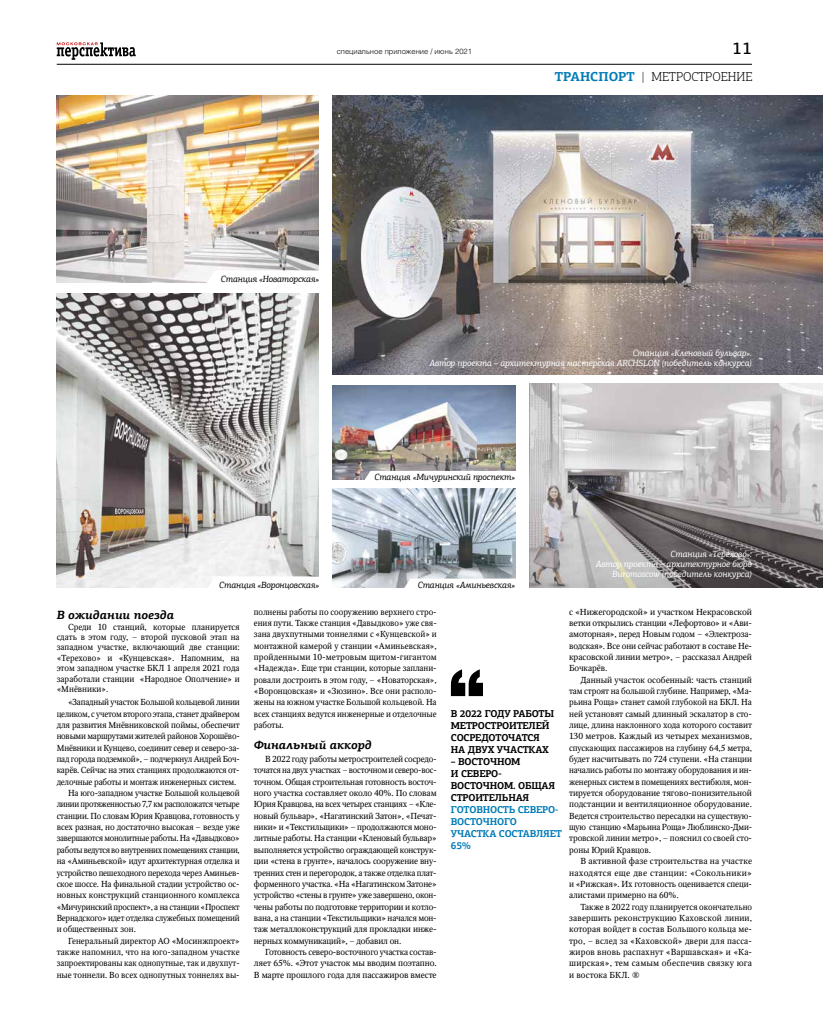
<style>
.page{position:relative;width:823px;height:1021px;background:#fff}
.page>*{position:absolute;margin:0;border:0;box-sizing:border-box;transform-origin:0 0}
.t1{font:500 16.9px "PF Agora Slab Pro";color:#000}
.t2{font:300 13px "PF Agora Slab Pro";color:#000}
.t3{font:italic 700 12px "PF Agora Slab Pro";color:#000}
.t4{font:700 10px/12px "PF Agora Slab Pro";letter-spacing:-.02em;color:#000;scale:.96 1}
.t5{font:700 10px/12px "PF Agora Slab Pro";letter-spacing:-.02em;color:#007bb7;scale:.96 1}
.t6{font:italic 9px/10px "PF Agora Slab Pro";letter-spacing:-.02em;color:#fff;text-align:right}
.t7{font:italic 9px "PF Agora Slab Pro";letter-spacing:-.02em;color:#000}
.t8{font:8.7px/11.3px "Octava C";letter-spacing:-.02em;color:#000;text-align:justify}
.t9{font:8.7px "Octava C";letter-spacing:-.02em;color:#000;scale:.95 1}
.t10{font:8.7px "Octava C";letter-spacing:-.02em;color:#000;scale:.96 1}
.t11{font:8.7px "Octava C";color:#000}
.t12{font:8.7px "Octava C";letter-spacing:.005em;color:#000}
.t13{font:300 7.5px "Helios";color:#000}
.s1{font-weight:700;color:#007bb7}
</style>
<div class="page">
<svg style="left:57px;top:42px;width:79px;height:18px"></svg>
<hr style="left:57px;top:64px;width:694px;height:1px;background:#000">
<svg style="left:450px;top:669px;width:32px;height:27px"></svg>
<img style="left:57px;top:96px;width:261px;height:186px">
<img style="left:332px;top:385px;width:183px;height:94px">
<img style="left:332px;top:488px;width:183px;height:100px">
<img style="left:57px;top:293px;width:261px;height:295px">
<img style="left:332px;top:96px;width:490px;height:279px">
<svg style="left:203px;top:270px;width:116px;height:13px"></svg>
<svg style="left:203px;top:576px;width:116px;height:12px"></svg>
<svg style="left:359px;top:471px;width:156px;height:9px"></svg>
<svg style="left:399px;top:578px;width:117px;height:10px"></svg>
<img style="left:529px;top:383px;width:293px;height:205px">
<p class="t13" style="left:336px;top:47px;width:137px">специальное приложение / июнь 2021</p>
<h1 class="t1" style="left:732px;top:38px;width:21px">11</h1>
<h2 class="t2" style="left:554px;top:69px;width:199px"><span class="s1">ТРАНСПОРТ</span> | МЕТРОСТРОЕНИЕ</h2>
<p class="t7" style="left:221px;top:273px;width:100px">Станция «Новаторская»</p>
<p class="t7" style="left:219px;top:579px;width:101px">Станция «Воронцовская»</p>
<p class="t6" style="left:429px;top:347px;width:324px">Станция «Кленовый бульвар».<br>Автор проекта – архитектурная мастерская ARCHSLON (победитель конкурса)</p>
<p class="t7" style="left:374px;top:471px;width:142px">Станция «Мичуринский проспект»</p>
<p class="t7" style="left:417px;top:579px;width:99px">Станция «Аминьевская»</p>
<p class="t6" style="left:595px;top:548px;width:158px">Станция «Терехово».<br>Автор проекта – архитектурное бюро<br>Buromoscow (победитель конкурса)</p>
<h3 class="t3" style="left:57px;top:607px;width:119px">В ожидании поезда</h3>
<p class="t8" style="left:57px;top:621px;width:184px;line-height:10.4px;text-indent:11px">Среди 10 станций, которые планируется сдать в этом году, – второй пусковой этап на западном участке, включающий две станции: «Терехово» и «Кунцевская». Напомним, на этом западном участке БКЛ 1 апреля 2021 года заработали станции «Народное Ополчение» и «Мнёвники».</p>
<p class="t8" style="left:68px;top:697px;width:173px">«Западный участок Большой кольцевой линии</p>
<p class="t8" style="left:57px;top:708px;width:184px">целиком, с учетом второго этапа, станет драйвером</p>
<p class="t8" style="left:57px;top:719px;width:184px">для развития Мнёвниковской поймы, обеспечит</p>
<p class="t8" style="left:57px;top:731px;width:184px">новыми маршрутами жителей районов Хорошёво-</p>
<p class="t8" style="left:57px;top:742px;width:184px">Мнёвники и Кунцево, соединит север и северо-за-</p>
<p class="t8" style="left:57px;top:753px;width:184px">пад города подземкой», – подчеркнул Андрей Боч-</p>
<p class="t8" style="left:57px;top:765px;width:184px">карёв. Сейчас на этих станциях продолжаются от-</p>
<p class="t8" style="left:57px;top:776px;width:181px">делочные работы и монтаж инженерных систем.</p>
<p class="t8" style="left:68px;top:787px;width:173px">На юго-западном участке Большой кольцевой</p>
<p class="t9" style="left:57px;top:799px;width:194px">линии протяженностью 7,7 км расположатся четыре</p>
<p class="t8" style="left:57px;top:810px;width:184px">станции. По словам Юрия Кравцова, готовность у</p>
<p class="t8" style="left:57px;top:821px;width:184px">всех разная, но достаточно высокая – везде уже</p>
<p class="t10" style="left:57px;top:833px;width:192px">завершаются монолитные работы. На «Давыдково»</p>
<p class="t9" style="left:57px;top:845px;width:194px">работы ведутся во внутренних помещениях станции,</p>
<p class="t8" style="left:57px;top:855px;width:184px">на «Аминьевской» идут архитектурная отделка и</p>
<p class="t8" style="left:57px;top:867px;width:184px">устройство пешеходного перехода через Аминьев-</p>
<p class="t8" style="left:57px;top:878px;width:184px">ское шоссе. На финальной стадии устройство ос-</p>
<p class="t8" style="left:57px;top:889px;width:184px">новных конструкций станционного комплекса</p>
<p class="t8" style="left:57px;top:901px;width:184px">«Мичуринский проспект», а на станции «Проспект</p>
<p class="t8" style="left:57px;top:912px;width:184px">Вернадского» идет отделка служебных помещений</p>
<p class="t8" style="left:57px;top:923px;width:81px">и общественных зон.</p>
<p class="t11" style="left:68px;top:935px;width:173px">Генеральный директор АО «Мосинжпроект»</p>
<p class="t12" style="left:57px;top:947px;width:184px">также напомнил, что на юго-западном участке</p>
<p class="t10" style="left:57px;top:958px;width:192px">запроектированы как однопутные, так и двухпут-</p>
<p class="t11" style="left:57px;top:969px;width:184px">ные тоннели. Во всех однопутных тоннелях вы-</p>
<p class="t8" style="left:254px;top:606px;width:184px">полнены работы по сооружению верхнего стро&shy;ения пути. Также станция «Давыдково» уже свя&shy;зана двухпутными тоннелями с «Кунцевской» и монтажной камерой у станции «Аминьевская», пройденными 10-метровым щитом-гигантом «Надежда». Еще три станции, которые заплани&shy;ровали достроить в этом году, – «Новаторская», «Воронцовская» и «Зюзино». Все они располо&shy;жены на южном участке Большой кольцевой. На всех станциях ведутся инженерные и отделочные работы.</p>
<h3 class="t3" style="left:254px;top:737px;width:119px">Финальный аккорд</h3>
<p class="t8" style="left:254px;top:753px;width:184px;text-indent:11px">В 2022 году работы метростроителей сосредо&shy;точатся на двух участках – восточном и северо-вос&shy;точном. Общая строительная готовность восточ&shy;ного участка составляет около 40%. По словам Юрия Кравцова, на всех четырех станциях – «Кле&shy;новый бульвар», «Нагатинский Затон», «Печат&shy;ники» и «Текстильщики» – продолжаются моно&shy;литные работы. На станции «Кленовый бульвар» выполняется устройство ограждающей конструк&shy;ции «стена в грунте», началось сооружение вну&shy;тренних стен и перегородок, а также отделка плат&shy;форменного участка. «На «Нагатинском Затоне» устройство «стены в грунте» уже завершено, окон&shy;чены работы по подготовке территории и котло&shy;вана, а на станции «Текстильщики» начался мон&shy;таж металлоконструкций для прокладки инже&shy;нерных коммуникаций», – добавил он.</p>
<p class="t8" style="left:254px;top:946px;width:184px;text-indent:11px">Готовность северо-восточного участка состав&shy;ляет 65%. «Этот участок мы вводим поэтапно.<br>В марте прошлого года для пассажиров вместе</p>
<p class="t8" style="left:569px;top:606px;width:184px">с «Нижегородской» и участком Некрасовской ветки открылись станции «Лефортово» и «Ави&shy;амоторная», перед Новым годом – «Электроза&shy;водская». Все они сейчас работают в составе Не&shy;красовской линии метро», – рассказал Андрей Бочкарёв.</p>
<p class="t8" style="left:569px;top:674px;width:184px;text-indent:11px">Данный участок особенный: часть станций там строят на большой глубине. Например, «Ма&shy;рьина Роща» станет самой глубокой на БКЛ. На ней установят самый длинный эскалатор в сто&shy;лице, длина наклонного хода которого составит 130 метров. Каждый из четырех механизмов, спускающих пассажиров на глубину 64,5 метра, будет насчитывать по 724 ступени. «На станции начались работы по монтажу оборудования и ин&shy;женерных систем в помещениях вестибюля, мон&shy;тируется оборудование тягово-понизительной подстанции и вентиляционное оборудование.<br>Ведется строительство пересадки на существую&shy;щую станцию «Марьина Роща» Люблинско-Дми&shy;тровской линии метро», – пояснил со своей сто&shy;роны Юрий Кравцов.</p>
<p class="t8" style="left:569px;top:855px;width:184px;text-indent:11px">В активной фазе строительства на участке находятся еще две станции: «Сокольники» и «Рижская». Их готовность оценивается специ&shy;алистами примерно на 60%.</p>
<p class="t8" style="left:569px;top:901px;width:184px;text-indent:11px">Также в 2022 году планируется окончательно завершить реконструкцию Каховской линии, которая войдет в состав Большого кольца ме&shy;тро, – вслед за «Каховской» двери для пасса&shy;жиров вновь распахнут «Варшавская» и «Ка&shy;ширская», тем самым обеспечив связку юга и востока БКЛ. ®</p>
<p class="t4" style="left:450px;top:707px;width:109px">В 2022 ГОДУ РАБОТЫ<br>МЕТРОСТРОИТЕЛЕЙ<br>СОСРЕДОТОЧАТСЯ<br>НА ДВУХ УЧАСТКАХ</p>
<p class="t4" style="left:450px;top:755px;width:110px">– ВОСТОЧНОМ<br>И СЕВЕРО-<br>ВОСТОЧНОМ. ОБЩАЯ<br>СТРОИТЕЛЬНАЯ</p>
<p class="t5" style="left:450px;top:803px;width:117px">ГОТОВНОСТЬ СЕВЕРО-<br>ВОСТОЧНОГО<br>УЧАСТКА СОСТАВЛЯЕТ<br>65%</p>
</div>
